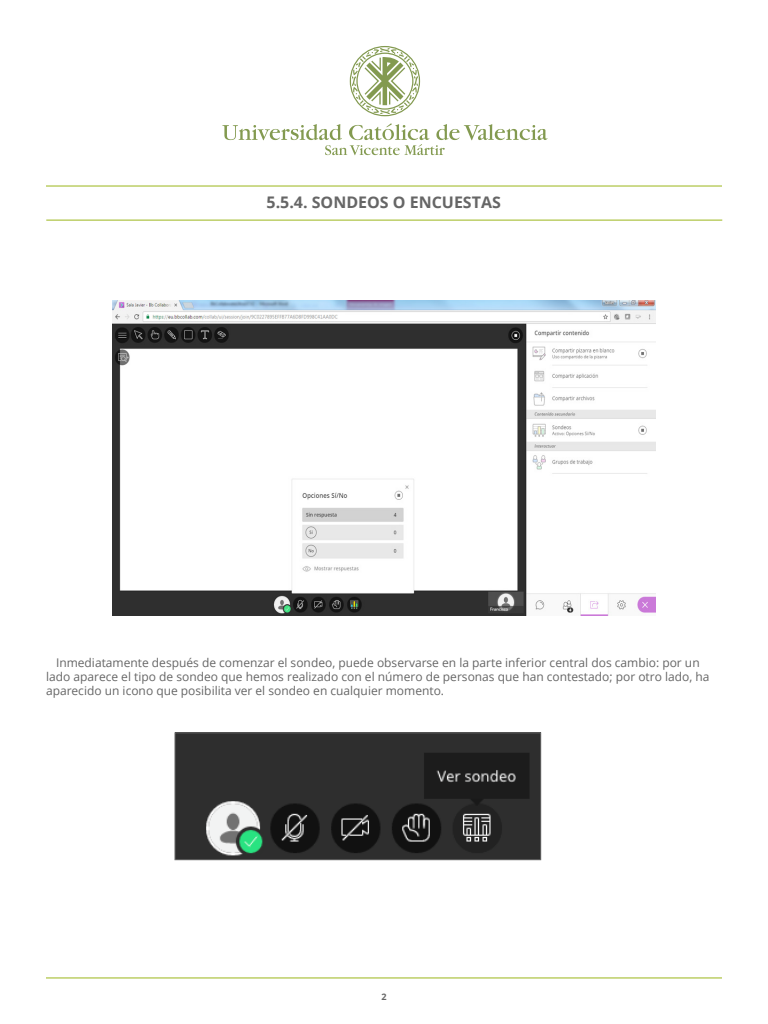
<style>
.page{position:relative;width:768px;height:1024px;background:#fff}
.page>*{position:absolute;margin:0;border:0;box-sizing:border-box;transform-origin:0 0}
.t1{font:700 16px "Open Sans";color:#666}
.t2{font:12px/14px "Open Sans";color:#666}
.t3{font:700 9px "Open Sans";color:#666}
</style>
<div class="page">
<hr style="left:46px;top:220px;width:676px;height:1px;background:#9bb61b">
<svg style="left:222px;top:123px;width:325px;height:32px"></svg>
<svg style="left:350px;top:46px;width:70px;height:70px"></svg>
<hr style="left:46px;top:186px;width:676px;height:1px;background:#9bb61b">
<hr style="left:46px;top:977px;width:676px;height:1px;background:#9bb61b">
<img style="left:112px;top:300px;width:543px;height:315px">
<img style="left:176px;top:734px;width:363px;height:124px">
<div style="left:174px;top:732px;width:367px;height:128px;border:1px solid #666"></div>
<h1 class="t1" style="left:267px;top:191px;width:236px">5.5.4. SONDEOS O ENCUESTAS</h1>
<p class="t2" style="left:46px;top:655px;width:665px;text-indent:10px">Inmediatamente después de comenzar el sondeo, puede observarse en la parte inferior central dos cambio: por un lado aparece el tipo de sondeo que hemos realizado con el número de personas que han contestado; por otro lado, ha aparecido un icono que posibilita ver el sondeo en cualquier momento.</p>
<p class="t3" style="left:381px;top:990px;width:7px">2</p>
</div>
